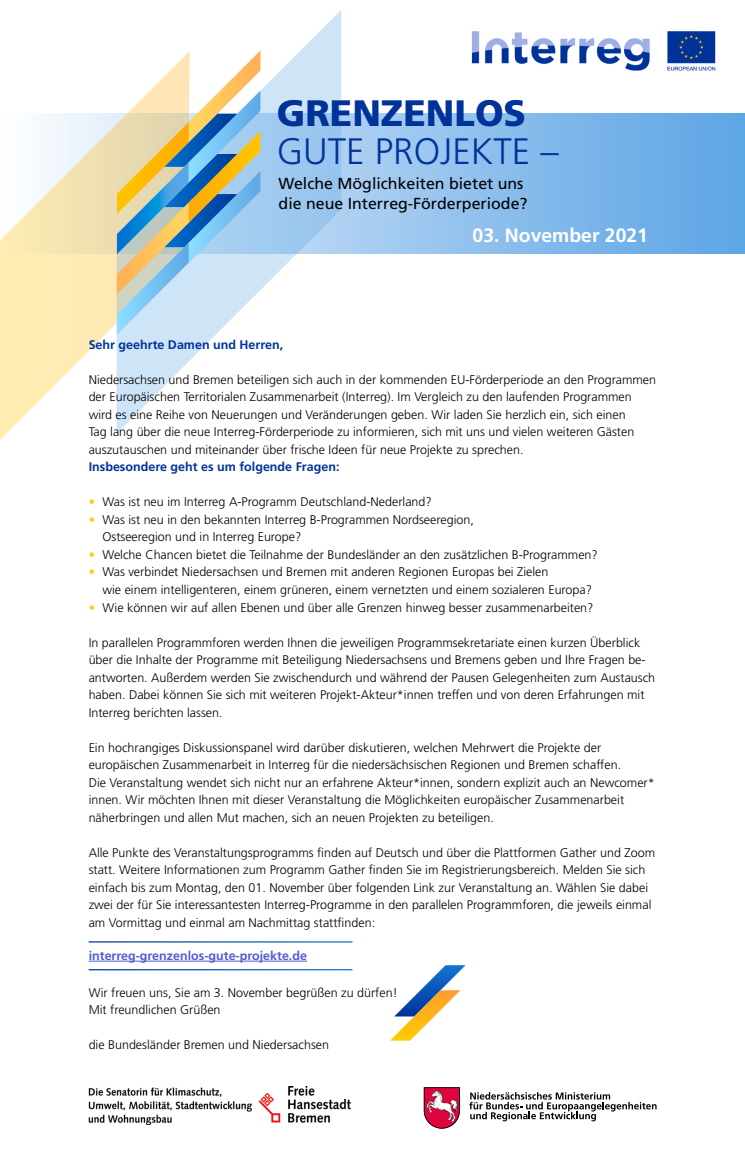
<style>
.page{position:relative;width:745px;height:1170px;background:#fff}
.page>*{position:absolute;margin:0;border:0;box-sizing:border-box;transform-origin:0 0}
.t1{font:300 36.75px "Frutiger LT Std";color:#039}
.t2{font:900 36.75px "Frutiger LT Std";color:#039}
.t3{font:700 19.38px "Frutiger LT Std";color:#fff}
.t4{font:15.88px/20px "Frutiger LT Std";color:#000}
.t5{font:300 12.5px/17.5px "Frutiger LT Std";color:#000}
.t6{font:700 12.5px "Frutiger LT Std";color:#039}
.t7{font:700 12.5px "Frutiger LT Std";color:#4f5cd6}
.s1{color:#fc0}
</style>
<div class="page">
<svg style="left:341px;top:114px;width:403px;height:140px;background:#83b9eb"></svg>
<svg style="left:0;top:113px;width:116px;height:327px"></svg>
<svg style="left:116px;top:10px;width:225px;height:423px"></svg>
<svg style="left:117px;top:50px;width:143px;height:284px"></svg>
<img style="left:89px;top:1086px;width:261px;height:37px">
<svg style="left:469px;top:1092px;width:187px;height:29px"></svg>
<svg style="left:423px;top:1087px;width:36px;height:41px"></svg>
<img style="left:471px;top:31px;width:245px;height:40px">
<hr style="left:89px;top:960px;width:218px;height:1px;background:#4f5cd6">
<svg style="left:390px;top:965px;width:75px;height:75px"></svg>
<h1 class="t2" style="left:276px;top:91px;width:251px">GRENZENLOS</h1>
<h1 class="t1" style="left:276px;top:130px;width:283px">GUTE PROJEKTE –</h1>
<p class="t4" style="left:278px;top:174px;width:250px">Welche Möglichkeiten bietet uns die neue Interreg-Förderperiode?</p>
<h2 class="t3" style="left:472px;top:224px;width:177px">03. November 2021</h2>
<p class="t6" style="left:89px;top:337px;width:196px">Sehr geehrte Damen und Herren,</p>
<p class="t5" style="left:89px;top:371px;width:568px">Niedersachsen und Bremen beteiligen sich auch in der kommenden EU-Förderperiode an den Programmen der Europäischen Territorialen Zusammenarbeit (Interreg). Im Vergleich zu den laufenden Programmen wird es eine Reihe von Neuerungen und Veränderungen geben. Wir laden Sie herzlich ein, sich einen<br>Tag lang über die neue Interreg-Förderperiode zu informieren, sich mit uns und vielen weiteren Gästen auszutauschen und miteinander über frische Ideen für neue Projekte zu sprechen.</p>
<p class="t6" style="left:89px;top:459px;width:252px">Insbesondere geht es um folgende Fragen:</p>
<p class="t5" style="left:89px;top:493px;width:344px"><span class="s1">•</span> Was ist neu im Interreg A-Programm Deutschland-Nederland?</p>
<p class="t5" style="left:102px;top:511px;width:372px;text-indent:-14px"><span class="s1">•</span> Was ist neu in den bekannten Interreg B-Programmen Nordseeregion,<br>Ostseeregion und in Interreg Europe?</p>
<p class="t5" style="left:89px;top:546px;width:510px"><span class="s1">•</span> Welche Chancen bietet die Teilnahme der Bundesländer an den zusätzlichen B-Programmen?</p>
<p class="t5" style="left:102px;top:563px;width:490px;text-indent:-14px"><span class="s1">•</span> Was verbindet Niedersachsen und Bremen mit anderen Regionen Europas bei Zielen<br>wie einem intelligenteren, einem grüneren, einem vernetzten und einem sozialeren Europa?</p>
<p class="t5" style="left:89px;top:598px;width:506px"><span class="s1">•</span> Wie können wir auf allen Ebenen und über alle Grenzen hinweg besser zusammenarbeiten?</p>
<p class="t5" style="left:89px;top:633px;width:567px">In parallelen Programmforen werden Ihnen die jeweiligen Programmsekretariate einen kurzen Überblick über die Inhalte der Programme mit Beteiligung Niedersachsens und Bremens geben und Ihre Fragen be&shy;antworten. Außerdem werden Sie zwischendurch und während der Pausen Gelegenheiten zum Austausch haben. Dabei können Sie sich mit weiteren Projekt-Akteur*innen treffen und von deren Erfahrungen mit Interreg berichten lassen.</p>
<p class="t5" style="left:89px;top:738px;width:567px">Ein hochrangiges Diskussionspanel wird darüber diskutieren, welchen Mehrwert die Projekte der europäischen Zusammenarbeit in Interreg für die niedersächsischen Regionen und Bremen schaffen.<br>Die Veranstaltung wendet sich nicht nur an erfahrene Akteur*innen, sondern explizit auch an Newcomer* innen. Wir möchten Ihnen mit dieser Veranstaltung die Möglichkeiten europäischer Zusammenarbeit näherbringen und allen Mut machen, sich an neuen Projekten zu beteiligen.</p>
<p class="t5" style="left:89px;top:843px;width:567px">Alle Punkte des Veranstaltungsprogramms finden auf Deutsch und über die Plattformen Gather und Zoom statt. Weitere Informationen zum Programm Gather finden Sie im Registrierungsbereich. Melden Sie sich einfach bis zum Montag, den 01. November über folgenden Link zur Veranstaltung an. Wählen Sie dabei zwei der für Sie interessantesten Interreg-Programme in den parallelen Programmforen, die jeweils einmal am Vormittag und einmal am Nachmittag stattfinden:</p>
<p class="t7" style="left:89px;top:948px;width:220px">interreg-grenzenlos-gute-projekte.de</p>
<p class="t5" style="left:89px;top:983px;width:310px">Wir freuen uns, Sie am 3. November begrüßen zu dürfen!<br>Mit freundlichen Grüßen</p>
<p class="t5" style="left:89px;top:1036px;width:242px">die Bundesländer Bremen und Niedersachsen</p>
</div>
